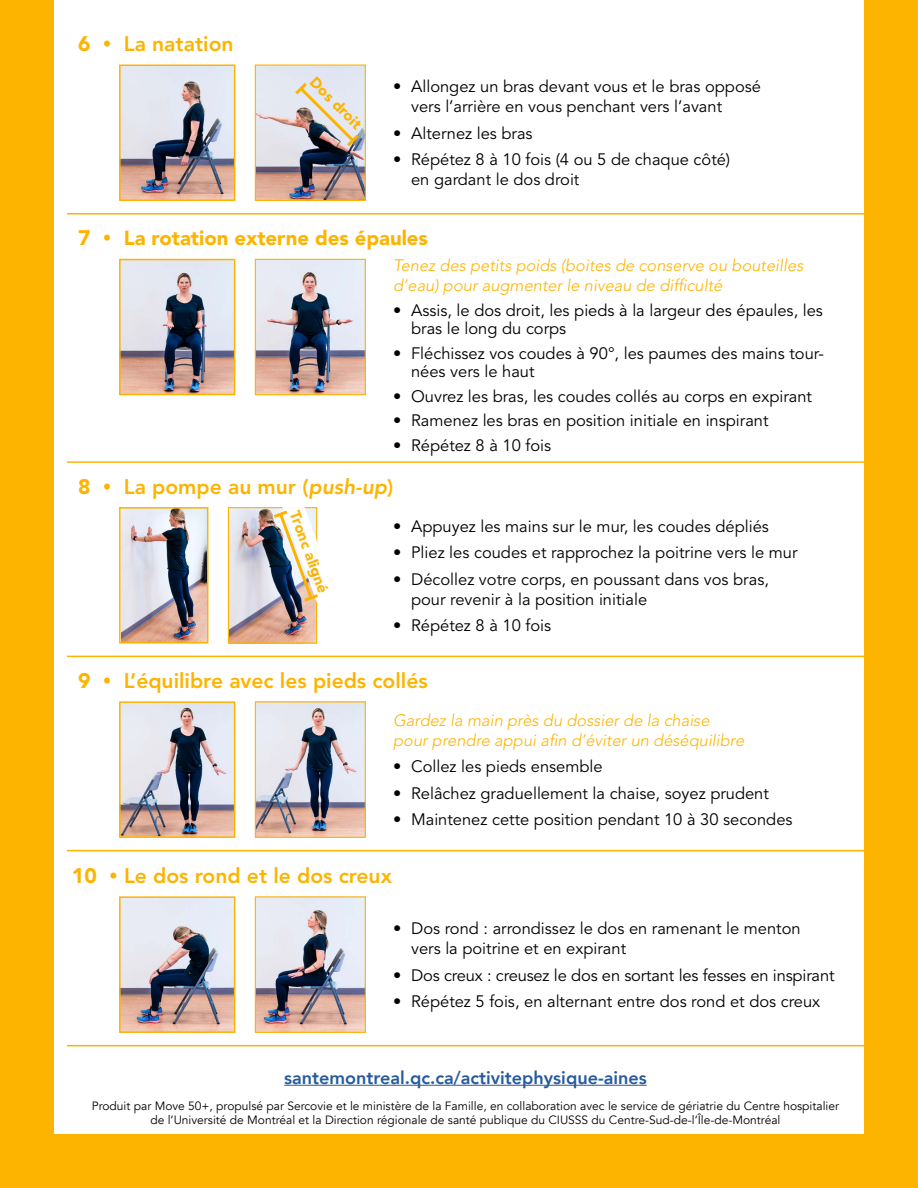
<style>
.page{position:relative;width:918px;height:1188px;background:#fdb400}
.page>*{position:absolute;margin:0;border:0;box-sizing:border-box;transform-origin:0 0}
.t1{font:800 21px "Avenir LT Std";color:#fdb400}
.t2{font:900 20.25px "Avenir LT Std";color:#fdb400}
.t3{font:800 18px "Avenir";color:#275b9b}
.t4{font:16.5px/19.8px "Avenir LT Std";color:#000}
.t5{font:italic 300 16.5px/19.8px "Avenir LT Std";color:#fdb400}
.t6{font:900 15px "Avenir LT Std";color:#fdb400}
.t7{font:12px/14.4px "Avenir";color:#000;text-align:center}
.s1{font-weight:900}
.s2{font-size:21px}
.s3{font-style:italic}
</style>
<div class="page">
<div style="left:54px;top:0;width:810px;height:1134px;background:#fff"></div>
<hr style="left:284px;top:1085px;width:363px;height:1px;background:#275b9b">
<img style="left:122px;top:68px;width:110px;height:130px">
<div style="left:119px;top:65px;width:116px;height:136px;border:2px solid #fdb400"></div>
<img style="left:257px;top:67px;width:107px;height:132px">
<div style="left:255px;top:65px;width:111px;height:136px;border:1px solid #fdb400"></div>
<hr style="left:67px;top:213px;width:842px;height:2px;background:#fdb400">
<img style="left:122px;top:510px;width:83px;height:131px">
<div style="left:119px;top:507px;width:89px;height:137px;border:2px solid #fdb400"></div>
<img style="left:230px;top:509px;width:85px;height:133px">
<div style="left:228px;top:507px;width:89px;height:137px;border:1px solid #fdb400"></div>
<hr style="left:67px;top:656px;width:842px;height:1px;background:#fdb400">
<img style="left:122px;top:704px;width:110px;height:131px">
<div style="left:119px;top:701px;width:116px;height:137px;border:2px solid #fdb400"></div>
<img style="left:257px;top:703px;width:107px;height:133px">
<div style="left:255px;top:701px;width:111px;height:137px;border:1px solid #fdb400"></div>
<hr style="left:67px;top:850px;width:842px;height:1px;background:#fdb400">
<img style="left:122px;top:262px;width:110px;height:130px">
<div style="left:119px;top:259px;width:116px;height:136px;border:2px solid #fdb400"></div>
<img style="left:257px;top:261px;width:107px;height:132px">
<div style="left:255px;top:259px;width:111px;height:136px;border:1px solid #fdb400"></div>
<hr style="left:67px;top:461px;width:842px;height:2px;background:#fdb400">
<img style="left:292px;top:80px;width:70px;height:69px">
<img style="left:122px;top:899px;width:110px;height:131px">
<div style="left:119px;top:896px;width:116px;height:137px;border:2px solid #fdb400"></div>
<img style="left:257px;top:898px;width:107px;height:133px">
<div style="left:255px;top:896px;width:111px;height:137px;border:1px solid #fdb400"></div>
<hr style="left:67px;top:1045px;width:842px;height:1px;background:#fdb400">
<img style="left:270px;top:507px;width:48px;height:97px">
<p class="t1" style="left:78px;top:31px;width:157px"><span class="s1">6</span> • La natation</p>
<p class="t6" style="left:319px;top:73px;width:68px;rotate:45deg">Dos droit</p>
<p class="t4" style="left:411px;top:77px;width:351px;text-indent:-18px">• Allongez un bras devant vous et le bras opposé vers l’arrière en vous penchant vers l’avant</p>
<p class="t4" style="left:393px;top:124px;width:141px">• Alternez les bras</p>
<p class="t4" style="left:411px;top:150px;width:321px;text-indent:-18px">• Répétez 8 à 10 fois (4 ou 5 de chaque côté) en gardant le dos droit</p>
<p class="t2" style="left:78px;top:226px;width:351px"><span class="s2">7</span> • La rotation externe des épaules</p>
<p class="t5" style="left:393px;top:256px;width:412px">Tenez des petits poids (boites de conserve ou bouteilles d’eau) pour augmenter le niveau de difficulté</p>
<p class="t4" style="left:411px;top:302px;width:413px;line-height:18px;text-indent:-18px">• Assis, le dos droit, les pieds à la largeur des épaules, les bras le long du corps</p>
<p class="t4" style="left:411px;top:345px;width:414px;line-height:18px;text-indent:-18px">• Fléchissez vos coudes à 90°, les paumes des mains tour&shy;nées vers le haut</p>
<p class="t4" style="left:393px;top:386px;width:420px">• Ouvrez les bras, les coudes collés au corps en expirant</p>
<p class="t4" style="left:393px;top:411px;width:377px">• Ramenez les bras en position initiale en inspirant</p>
<p class="t4" style="left:393px;top:436px;width:159px">• Répétez 8 à 10 fois</p>
<p class="t1" style="left:78px;top:474px;width:317px"><span class="s1">8</span> • La pompe au mur (<span class="s3">push-up</span>)</p>
<p class="t6" style="left:303px;top:508px;width:88px;rotate:70deg">Tronc aligné</p>
<p class="t4" style="left:393px;top:517px;width:377px">• Appuyez les mains sur le mur, les coudes dépliés</p>
<p class="t4" style="left:393px;top:543px;width:406px">• Pliez les coudes et rapprochez la poitrine vers le mur</p>
<p class="t4" style="left:411px;top:570px;width:359px;text-indent:-18px">• Décollez votre corps, en poussant dans vos bras, pour revenir à la position initiale</p>
<p class="t4" style="left:393px;top:616px;width:159px">• Répétez 8 à 10 fois</p>
<p class="t1" style="left:78px;top:668px;width:351px"><span class="s1">9</span> • L’équilibre avec les pieds collés</p>
<p class="t5" style="left:393px;top:711px;width:353px">Gardez la main près du dossier de la chaise pour prendre appui afin d’éviter un déséquilibre</p>
<p class="t4" style="left:393px;top:757px;width:211px">• Collez les pieds ensemble</p>
<p class="t4" style="left:393px;top:784px;width:377px">• Relâchez graduellement la chaise, soyez prudent</p>
<p class="t4" style="left:393px;top:810px;width:401px">• Maintenez cette position pendant 10 à 30 secondes</p>
<p class="t1" style="left:72px;top:863px;width:322px"><span class="s1">10</span> • Le dos rond et le dos creux</p>
<p class="t4" style="left:411px;top:919px;width:391px;text-indent:-18px">• Dos rond : arrondissez le dos en ramenant le menton vers la poitrine et en expirant</p>
<p class="t4" style="left:393px;top:965px;width:443px">• Dos creux : creusez le dos en sortant les fesses en inspirant</p>
<p class="t4" style="left:393px;top:992px;width:429px">• Répétez 5 fois, en alternant entre dos rond et dos creux</p>
<p class="t3" style="left:284px;top:1064px;width:364px">santemontreal.qc.ca/activitephysique-aines</p>
<p class="t7" style="left:92px;top:1098px;width:749px">Produit par Move 50+, propulsé par Sercovie et le ministère de la Famille, en collaboration avec le service de gériatrie du Centre hospitalier de l’Université de Montréal et la Direction régionale de santé publique du CIUSSS du Centre-Sud-de-l’Île-de-Montréal</p>
</div>
